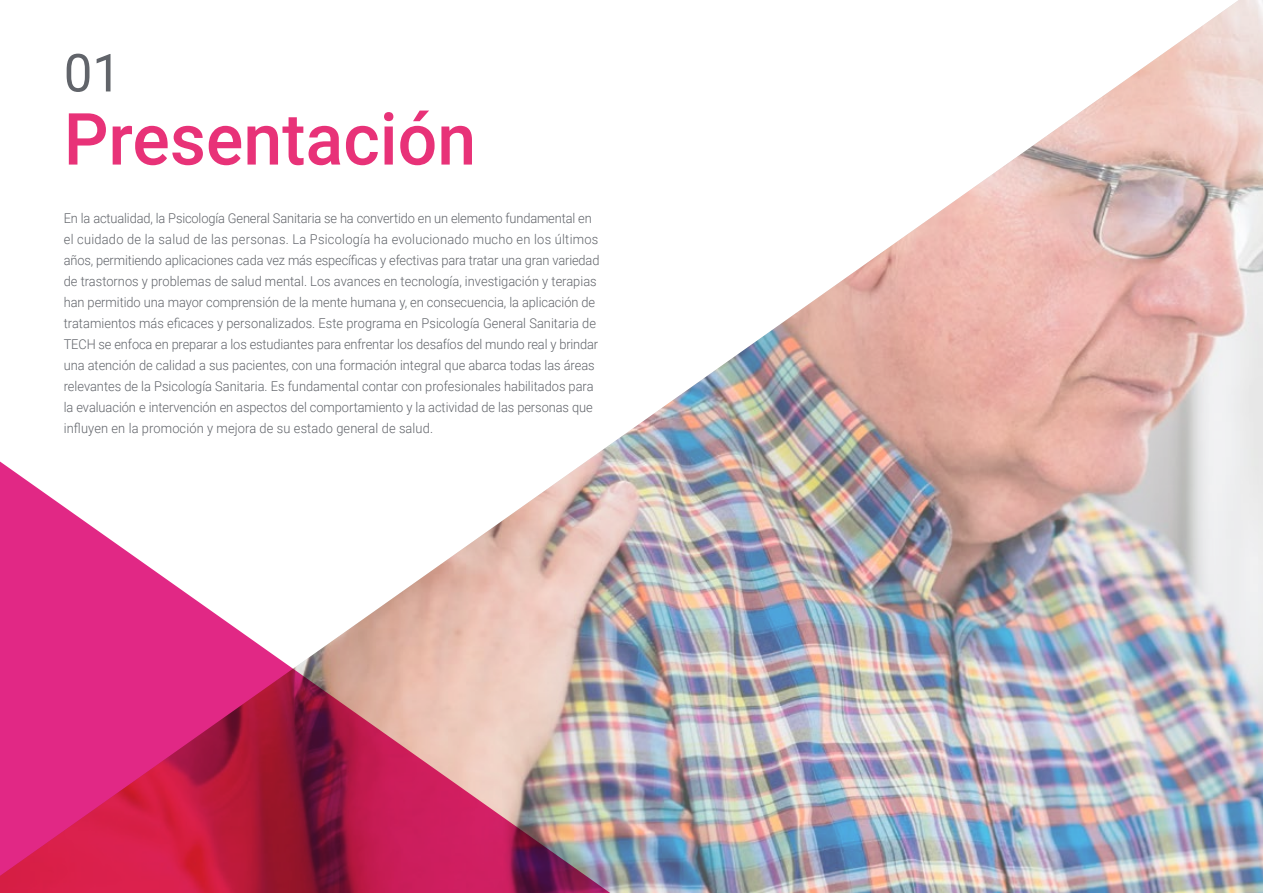
<style>
.page{position:relative;width:1263px;height:893px;background:#fff}
.page>*{position:absolute;margin:0;border:0;box-sizing:border-box;transform-origin:0 0}
.t1{font:500 72px "Roboto";color:#e83278}
.t2{font:52.5px "Roboto";color:#61646a}
.t3{font:300 13.5px/21px "Roboto";letter-spacing:-.005em;color:#61646a;scale:.95 1}
</style>
<div class="page">
<img style="left:608px;top:0;width:655px;height:893px">
<img style="left:0;top:446px;width:640px;height:447px">
<h2 class="t2" style="left:64px;top:36px;width:59px">01</h2>
<h1 class="t1" style="left:64px;top:89px;width:414px">Presentación</h1>
<p class="t3" style="left:64px;top:207px;width:565px">En la actualidad, la Psicología General Sanitaria se ha convertido en un elemento fundamental en el cuidado de la salud de las personas. La Psicología ha evolucionado mucho en los últimos años, permitiendo aplicaciones cada vez más específicas y efectivas para tratar una gran variedad de trastornos y problemas de salud mental. Los avances en tecnología, investigación y terapias han permitido una mayor comprensión de la mente humana y, en consecuencia, la aplicación de tratamientos más eficaces y personalizados. Este programa en Psicología General Sanitaria de TECH se enfoca en preparar a los estudiantes para enfrentar los desafíos del mundo real y brindar una atención de calidad a sus pacientes, con una formación integral que abarca todas las áreas relevantes de la Psicología Sanitaria. Es fundamental contar con profesionales habilitados para la evaluación e intervención en aspectos del comportamiento y la actividad de las personas que influyen en la promoción y mejora de su estado general de salud.</p>
</div>
